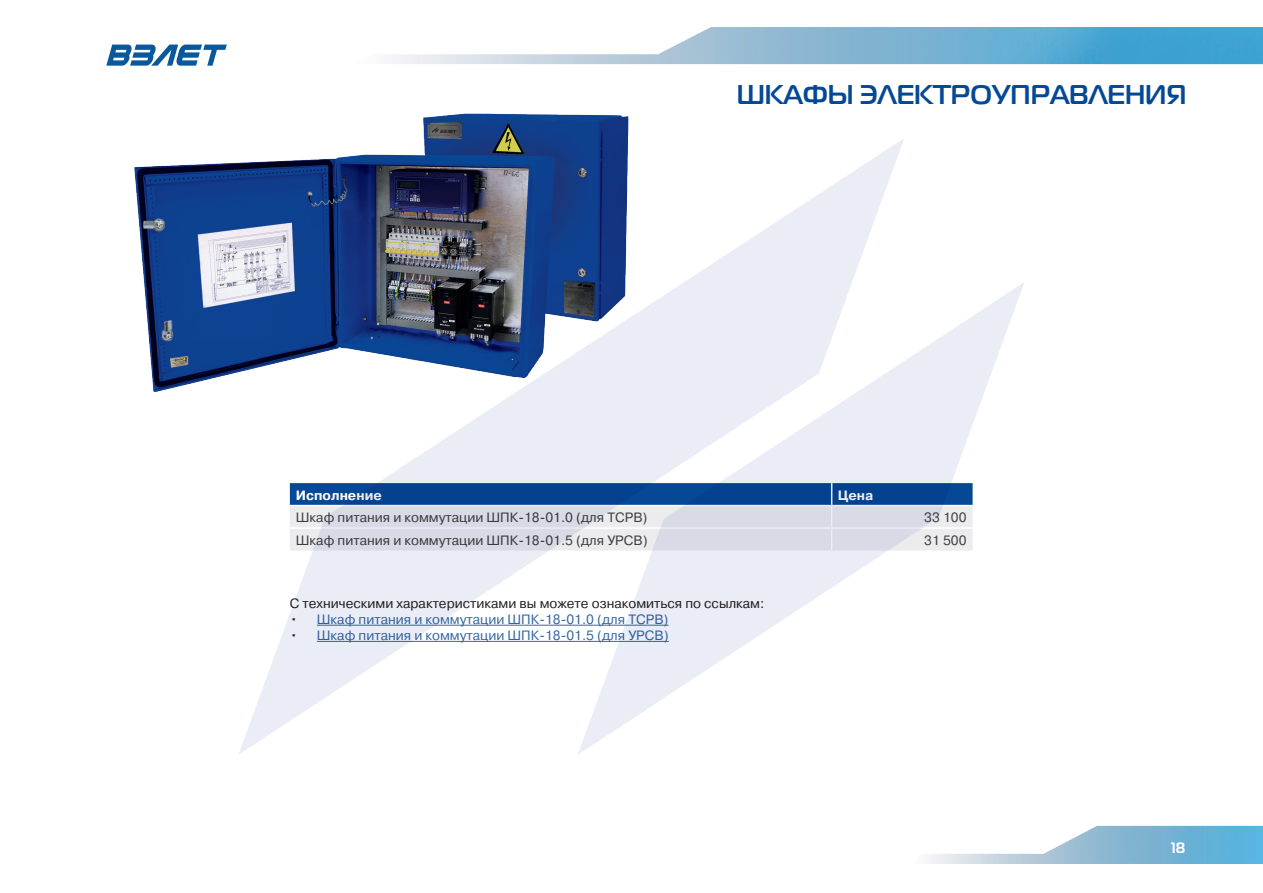
<style>
.page{position:relative;width:1263px;height:893px;background:#fff}
.page>*{position:absolute;margin:0;border:0;box-sizing:border-box;transform-origin:0 0}
.Название{font:700 27px "Magistral TT";color:#054895}
.t1{font:700 15px "Magistral TT";color:#fff}
.t2{font:13.5px "Pragmatica C";color:#3e3e3f}
.t3{font:13.5px "Pragmatica C";color:#3667a4}
.t4{font:13.5px "Pragmatica C";color:#231f20}
.t5{font:700 13.5px "Pragmatica C";color:#fff}
.s1{color:#3e3e3f}
</style>
<div class="page">
<img style="left:928px;top:825px;width:335px;height:39px">
<svg style="left:904px;top:283px;width:120px;height:268px"></svg>
<svg style="left:239px;top:139px;width:665px;height:615px"></svg>
<img style="left:112px;top:27px;width:1151px;height:38px">
<svg style="left:106px;top:45px;width:121px;height:21px"></svg>
<img style="left:134px;top:113px;width:539px;height:352px">
<hr style="left:317px;top:625px;width:351px;height:1px;background:#3667a4">
<hr style="left:317px;top:641px;width:352px;height:1px;background:#3667a4">
<svg style="left:290px;top:483px;width:682px;height:67px;background:#97adcb"></svg>
<p class="Название" style="left:737px;top:77px;width:451px">ШКАФЫ ЭЛЕКТРОУПРАВЛЕНИЯ</p>
<p class="t5" style="left:296px;top:487px;width:87px">Исполнение</p>
<p class="t5" style="left:838px;top:487px;width:37px">Цена</p>
<p class="t2" style="left:296px;top:510px;width:353px">Шкаф питания и коммутации ШПК-18-01.0 (для ТСРВ)</p>
<p class="t2" style="left:924px;top:510px;width:44px">33 100</p>
<p class="t2" style="left:296px;top:532px;width:353px">Шкаф питания и коммутации ШПК-18-01.5 (для УРСВ)</p>
<p class="t2" style="left:924px;top:532px;width:44px">31 500</p>
<p class="t4" style="left:290px;top:595px;width:476px">С техническими характеристиками вы можете ознакомиться по ссылкам:</p>
<p class="t3" style="left:290px;top:612px;width:380px"><span class="s1">•</span> Шкаф питания и коммутации ШПК-18-01.0 (для ТСРВ)</p>
<p class="t3" style="left:290px;top:628px;width:380px"><span class="s1">•</span> Шкаф питания и коммутации ШПК-18-01.5 (для УРСВ)</p>
<p class="t1" style="left:1171px;top:838px;width:16px">18</p>
</div>
